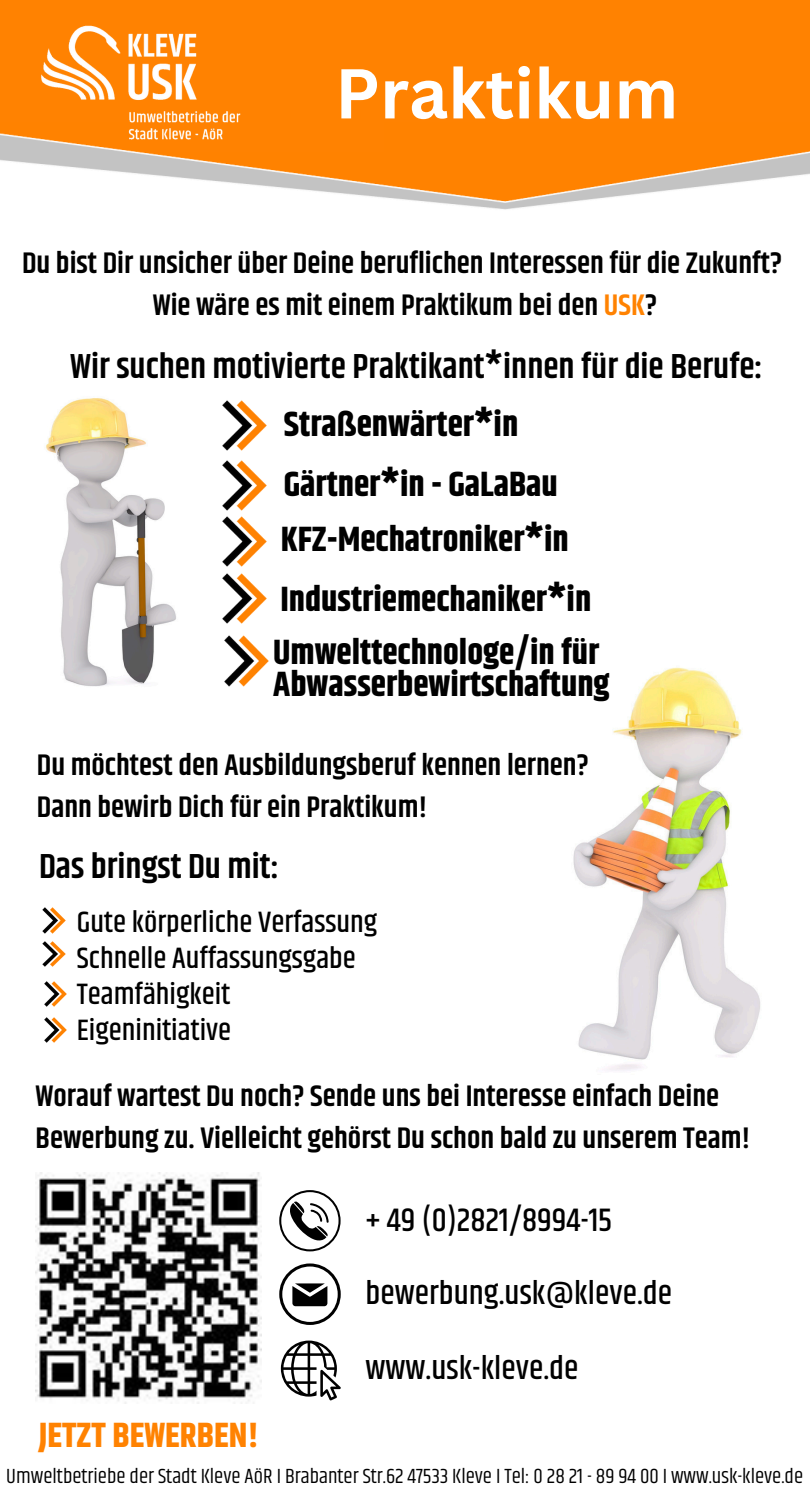
<style>
.page{position:relative;width:810px;height:1500px;background:#fff}
.page>*{position:absolute;margin:0;border:0;box-sizing:border-box;transform-origin:0 0}
.t1{font:700 68.9px "Canva Sans";color:#fff}
.t2{font:700 35px/32.2px "Khand";color:#000}
.t3{font:600 35px "Khand";color:#000}
.t4{font:700 35px "Khand";color:#ff8201}
.t5{font:500 33px "Khand";color:#000}
.t6{font:600 30px/42px "Khand";color:#000}
.t7{font:500 30px "Khand";color:#000}
.t8{font:21px "Khand";color:#000}
.s1{color:#ff8201}
</style>
<div class="page">
<img style="left:35px;top:1172px;width:226px;height:231px">
<img style="left:0;top:121px;width:810px;height:89px">
<div style="left:0;top:0;width:810px;height:121px;background:#ff8201"></div>
<div style="left:140px;top:114px;width:243px;height:38px;background:#ff8201"></div>
<img style="left:35px;top:25px;width:206px;height:119px">
<img style="left:46px;top:398px;width:130px;height:289px">
<img style="left:222px;top:400px;width:45px;height:51px">
<img style="left:222px;top:460px;width:45px;height:164px">
<img style="left:42px;top:907px;width:24px;height:27px">
<img style="left:42px;top:941px;width:24px;height:26px">
<img style="left:44px;top:981px;width:23px;height:26px">
<img style="left:44px;top:1017px;width:23px;height:26px">
<svg style="left:279px;top:1190px;width:62px;height:61px"></svg>
<svg style="left:279px;top:1263px;width:62px;height:62px"></svg>
<svg style="left:281px;top:1341px;width:60px;height:60px"></svg>
<img style="left:573px;top:667px;width:187px;height:404px">
<img style="left:224px;top:635px;width:45px;height:52px">
<p class="t1" style="left:335px;top:45px;width:345px">Praktikum</p>
<h3 class="t6" style="left:22px;top:243px;width:762px;text-align:center">Du bist Dir unsicher über Deine beruflichen Interessen für die Zukunft?<br>Wie wäre es mit einem Praktikum bei den <span class="s1">USK</span>?</h3>
<p class="t3" style="left:70px;top:341px;width:694px">Wir suchen motivierte Praktikant*innen für die Berufe:</p>
<h3 class="t2" style="left:284px;top:410px;width:236px">Straßenwärter*in</h3>
<p class="t2" style="left:284px;top:470px;width:276px">Gärtner*in - GaLaBau</p>
<p class="t2" style="left:281px;top:525px;width:289px">KFZ-Mechatroniker*in</p>
<h3 class="t2" style="left:280px;top:585px;width:312px">Industriemechaniker*in</h3>
<h4 class="t2" style="left:273px;top:638px;width:338px">Umwelttechnologe/in für<br>Abwasserbewirtschaftung</h4>
<h3 class="t6" style="left:37px;top:745px;width:554px">Du möchtest den Ausbildungsberuf kennen lernen?<br>Dann bewirb Dich für ein Praktikum!</h3>
<p class="t3" style="left:39px;top:841px;width:241px">Das bringst Du mit:</p>
<h4 class="t7" style="left:77px;top:901px;width:302px">Gute körperliche Verfassung</h4>
<p class="t7" style="left:77px;top:937px;width:281px">Schnelle Auffassungsgabe</p>
<h4 class="t7" style="left:77px;top:973px;width:155px">Teamfähigkeit</h4>
<h4 class="t7" style="left:77px;top:1009px;width:156px">Eigeninitiative</h4>
<p class="t6" style="left:36px;top:1076px;width:716px">Worauf wartest Du noch? Sende uns bei Interesse einfach Deine<br>Bewerbung zu. Vielleicht gehörst Du schon bald zu unserem Team!</p>
<p class="t5" style="left:366px;top:1196px;width:248px">+ 49 (0)2821/8994-15</p>
<h4 class="t5" style="left:366px;top:1270px;width:308px">bewerbung.usk@kleve.de</h4>
<h4 class="t4" style="left:39px;top:1410px;width:222px">JETZT BEWERBEN!</h4>
<p class="t5" style="left:366px;top:1344px;width:214px">www.usk-kleve.de</p>
<p class="t8" style="left:6px;top:1461px;width:798px">Umweltbetriebe der Stadt Kleve AöR I Brabanter Str.62 47533 Kleve I Tel: 0 28 21 - 89 94 00 I www.usk-kleve.de</p>
</div>
